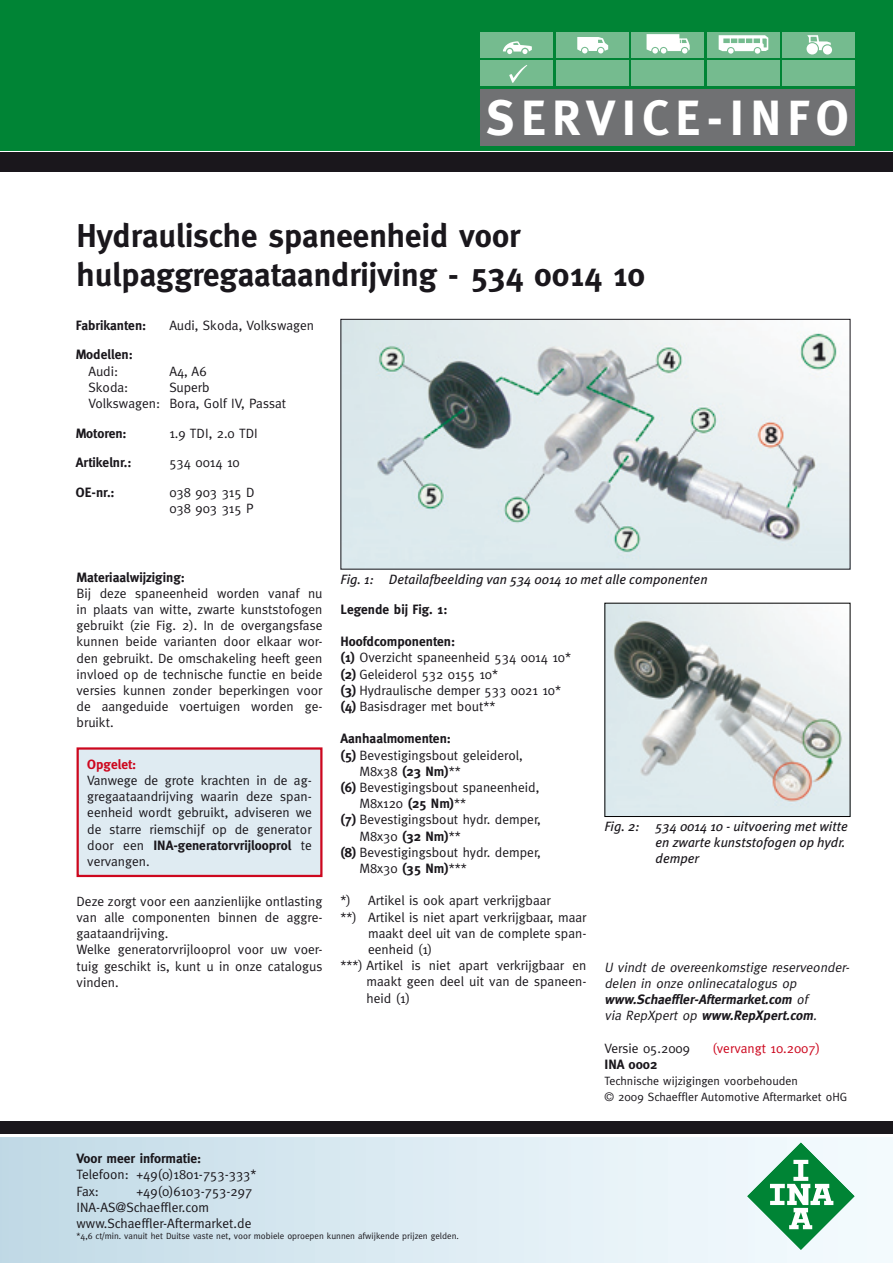
<style>
.page{position:relative;width:893px;height:1263px;background:#fff}
.page>*{position:absolute;margin:0;border:0;box-sizing:border-box;transform-origin:0 0}
.t1{font:700 49.5px "Meta";letter-spacing:.13em;color:#fff}
.t2{font:700 33px/39.6px "Meta";color:#1a171c}
.t3{font:13.5px/16.2px "Meta";color:#1a171c}
.t4{font:italic 13.5px/16.2px "Meta";color:#1a171c}
.t5{font:700 13.5px "Meta";color:#1a171c}
.t6{font:italic 13.5px/16.2px "Meta Plus";color:#1a171c}
.t7{font:13.5px "Meta";color:#cd071e}
.t8{font:700 13.5px "Meta";color:#cd071e}
.t9{font:12px/16.2px "Meta";color:#1a171c}
.t10{font:9px "Meta";color:#1a171c}
.s1{font-weight:700}
</style>
<div class="page">
<div style="left:78px;top:748px;width:243px;height:128px;background:#dfebf2"></div>
<div style="left:77px;top:747px;width:245px;height:130px;border:2px solid #cd071e"></div>
<img style="left:342px;top:321px;width:506px;height:246px">
<div style="left:340px;top:319px;width:510px;height:250px;border:1px solid #1a171c"></div>
<img style="left:606px;top:605px;width:242px;height:210px">
<div style="left:0;top:0;width:893px;height:150px;background:#008435"></div>
<div style="left:480px;top:61px;width:73px;height:25px;background:#75bb8f"></div>
<div style="left:556px;top:61px;width:72px;height:25px;background:#75bb8f"></div>
<div style="left:631px;top:61px;width:73px;height:25px;background:#75bb8f"></div>
<div style="left:707px;top:61px;width:72px;height:25px;background:#75bb8f"></div>
<div style="left:782px;top:61px;width:73px;height:25px;background:#75bb8f"></div>
<div style="left:480px;top:32px;width:73px;height:25px;background:#75bb8f"></div>
<div style="left:556px;top:32px;width:72px;height:25px;background:#75bb8f"></div>
<div style="left:631px;top:32px;width:73px;height:25px;background:#75bb8f"></div>
<div style="left:707px;top:32px;width:72px;height:25px;background:#75bb8f"></div>
<div style="left:782px;top:32px;width:73px;height:25px;background:#75bb8f"></div>
<svg style="left:503px;top:41px;width:29px;height:13px"></svg>
<svg style="left:577px;top:37px;width:31px;height:16px"></svg>
<svg style="left:647px;top:34px;width:43px;height:20px"></svg>
<svg style="left:719px;top:35px;width:49px;height:19px"></svg>
<svg style="left:806px;top:35px;width:26px;height:20px"></svg>
<div style="left:0;top:1137px;width:893px;height:126px;background:linear-gradient(to right,#c2dae6,#f7fdff)"></div>
<div style="left:0;top:1121px;width:893px;height:13px;background:#1a171c"></div>
<div style="left:0;top:152px;width:893px;height:19px;background:#1a171c"></div>
<svg style="left:746px;top:1141px;width:109px;height:110px"></svg>
<div style="left:480px;top:89px;width:375px;height:57px;background:#707173"></div>
<svg style="left:509px;top:65px;width:18px;height:18px"></svg>
<h1 class="t1" style="left:486px;top:89px;width:364px">SERVICE-INFO</h1>
<h2 class="t2" style="left:77px;top:215px;width:570px">Hydraulische spaneenheid voor hulpaggregaataandrijving - 534 0014 10</h2>
<p class="t5" style="left:76px;top:317px;width:72px">Fabrikanten:</p>
<p class="t3" style="left:169px;top:317px;width:146px">Audi, Skoda, Volkswagen</p>
<p class="t5" style="left:76px;top:347px;width:59px">Modellen:</p>
<p class="t3" style="left:89px;top:363px;width:31px">Audi:</p>
<p class="t3" style="left:169px;top:363px;width:39px">A4, A6</p>
<p class="t3" style="left:89px;top:379px;width:41px">Skoda:</p>
<p class="t3" style="left:89px;top:379px;width:199px;text-align:center">Superb<br>Volkswagen: Bora, Golf IV, Passat</p>
<p class="t5" style="left:76px;top:425px;width:52px">Motoren:</p>
<p class="t3" style="left:169px;top:425px;width:90px">1.9 TDI, 2.0 TDI</p>
<p class="t5" style="left:76px;top:455px;width:57px">Artikelnr.:</p>
<p class="t3" style="left:169px;top:454px;width:72px">534 0014 10</p>
<p class="t5" style="left:76px;top:485px;width:40px">OE-nr.:</p>
<p class="t3" style="left:169px;top:484px;width:87px">038 903 315 D<br>038 903 315 P</p>
<p class="t5" style="left:77px;top:569px;width:110px">Materiaalwijziging:</p>
<p class="t3" style="left:77px;top:585px;width:247px;text-align:justify">Bij deze spaneenheid worden vanaf nu in plaats van witte, zwarte kunststofogen gebruikt (zie Fig. 2). In de overgangsfase kunnen beide varianten door elkaar wor&shy;den gebruikt. De omschakeling heeft geen invloed op de technische functie en beide versies kunnen zonder beperkingen voor de aangeduide voertuigen worden ge&shy;bruikt.</p>
<p class="t8" style="left:87px;top:756px;width:51px">Opgelet:</p>
<p class="t3" style="left:87px;top:772px;width:226px;text-align:justify">Vanwege de grote krachten in de ag&shy;gregaataandrijving waarin deze span&shy;eenheid wordt gebruikt, adviseren we de starre riemschijf op de generator door een <span class="s1">INA-generatorvrijlooprol</span> te vervangen.</p>
<p class="t3" style="left:77px;top:893px;width:247px">Deze zorgt voor een aanzienlijke ontlasting van alle componenten binnen de aggre&shy;gaataandrijving.<br>Welke generatorvrijlooprol voor uw voer&shy;tuig geschikt is, kunt u in onze catalogus vinden.</p>
<p class="t6" style="left:340px;top:571px;width:369px">Fig. 1: Detailafbeelding van 534 0014 10 met alle componenten</p>
<p class="t5" style="left:340px;top:601px;width:108px">Legende bij Fig. 1:</p>
<p class="t3" style="left:340px;top:633px;width:232px"><span class="s1">Hoofdcomponenten:<br>(1)</span> Overzicht spaneenheid 534 0014 10* <span class="s1">(2)</span> Geleiderol 532 0155 10*<br><span class="s1">(3)</span> Hydraulische demper 533 0021 10* <span class="s1">(4)</span> Basisdrager met bout**</p>
<p class="t5" style="left:340px;top:731px;width:112px">Aanhaalmomenten:</p>
<p class="t3" style="left:340px;top:747px;width:184px"><span class="s1">(5)</span> Bevestigingsbout geleiderol,</p>
<p class="t3" style="left:360px;top:763px;width:103px">M8x38 <span class="s1">(23 Nm)</span>**</p>
<p class="t3" style="left:340px;top:779px;width:200px"><span class="s1">(6)</span> Bevestigingsbout spaneenheid,</p>
<p class="t3" style="left:360px;top:795px;width:108px">M8x120 <span class="s1">(25 Nm)</span>**</p>
<p class="t3" style="left:340px;top:811px;width:202px"><span class="s1">(7)</span> Bevestigingsbout hydr. demper,</p>
<p class="t3" style="left:360px;top:828px;width:103px">M8x30 <span class="s1">(32 Nm)</span>**</p>
<p class="t3" style="left:340px;top:844px;width:202px"><span class="s1">(8)</span> Bevestigingsbout hydr. demper,</p>
<p class="t3" style="left:360px;top:860px;width:109px">M8x30 <span class="s1">(35 Nm)</span>***</p>
<p class="t3" style="left:340px;top:892px;width:12px">*)</p>
<p class="t3" style="left:368px;top:892px;width:184px">Artikel is ook apart verkrijgbaar</p>
<p class="t3" style="left:340px;top:909px;width:247px">**) Artikel is niet apart verkrijgbaar, maar</p>
<p class="t3" style="left:368px;top:925px;width:220px">maakt deel uit van de complete span-</p>
<p class="t3" style="left:368px;top:941px;width:66px">eenheid (1)</p>
<p class="t3" style="left:340px;top:957px;width:247px">***) Artikel is niet apart verkrijgbaar en</p>
<p class="t3" style="left:367px;top:973px;width:221px">maakt geen deel uit van de spaneen-</p>
<p class="t3" style="left:367px;top:990px;width:45px">heid (1)</p>
<p class="t6" style="left:655px;top:818px;width:194px;text-indent:-51px">Fig. 2: 534 0014 10 - uitvoering met witte en zwarte kunststofogen op hydr. demper</p>
<p class="t4" style="left:604px;top:959px;width:249px">U vindt de overeenkomstige reserveonder&shy;delen in onze onlinecatalogus op <span class="s1">www.Schaeffler-Aftermarket.com</span> of<br>via RepXpert op <span class="s1">www.RepXpert.com</span>.</p>
<p class="t3" style="left:604px;top:1040px;width:87px">Versie 05.2009</p>
<p class="t7" style="left:712px;top:1040px;width:109px">(vervangt 10.2007)</p>
<p class="t5" style="left:604px;top:1056px;width:54px">INA 0002</p>
<p class="t9" style="left:604px;top:1073px;width:244px">Technische wijzigingen voorbehouden<br>© 2009 Schaeffler Automotive Aftermarket oHG</p>
<p class="t5" style="left:77px;top:1150px;width:126px">Voor meer informatie:</p>
<p class="t3" style="left:77px;top:1166px;width:181px">Telefoon: +49(0)1801-753-333*<br>Fax:</p>
<p class="t3" style="left:77px;top:1182px;width:177px;text-indent:60px">+49(0)6103-753-297<br>INA-AS@Schaeffler.com www.Schaeffler-Aftermarket.de</p>
<p class="t10" style="left:77px;top:1230px;width:384px">*4,6 ct/min. vanuit het Duitse vaste net, voor mobiele oproepen kunnen afwijkende prijzen gelden.</p>
</div>
